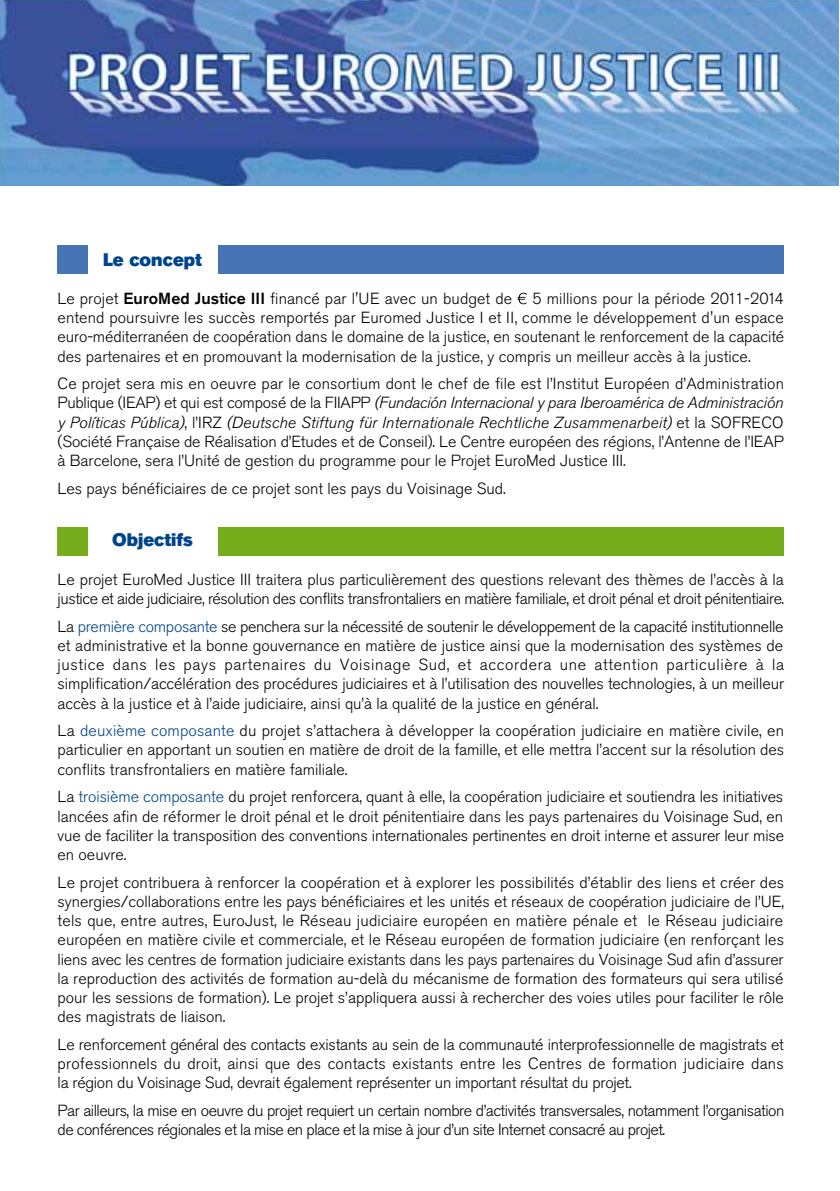
<style>
.page{position:relative;width:840px;height:1191px;background:#fff}
.page>*{position:absolute;margin:0;border:0;box-sizing:border-box;transform-origin:0 0}
.t1{font:18px "Standard Grot BSK Super";color:#004489}
.t2{font:300 16px/19.2px "Standard Grot BSK";color:#000;text-align:justify}
.t3{font:300 16px/19.2px "Standard Grot BSK";letter-spacing:-.025em;color:#000}
.t4{font:300 16px/19.2px "Standard Grot BSK";letter-spacing:-.03em;color:#000}
.s1{font-weight:500}
.s2{color:#fff}
.s3{font-style:italic}
.s4{color:#004489}
</style>
<div class="page">
<img style="left:0;top:0;width:838px;height:185px">
<div style="left:57px;top:245px;width:30px;height:29px;background:#4774b4"></div>
<div style="left:57px;top:527px;width:30px;height:28px;background:#76ad1c"></div>
<div style="left:218px;top:245px;width:565px;height:29px;background:#4774b4"></div>
<div style="left:218px;top:527px;width:565px;height:28px;background:#76ad1c"></div>
<svg style="left:517px;top:293px;width:9px;height:11px"></svg>
<p class="t1" style="left:103px;top:249px;width:100px">Le concept</p>
<p class="t2" style="left:58px;top:289px;width:727px">Le projet <span class="s1">EuroMed Justice III</span> financé par l'UE avec un budget de <span class="s2">¤</span> 5 millions pour la période 2011-2014 entend poursuivre les succès remportés par Euromed Justice I et II, comme le développement d'un espace euro-méditerranéen de coopération dans le domaine de la justice, en soutenant le renforcement de la capacité des partenaires et en promouvant la modernisation de la justice, y compris un meilleur accès à la justice.</p>
<p class="t2" style="left:58px;top:374px;width:727px">Ce projet sera mis en oeuvre par le consortium dont le chef de file est l’Institut Européen d’Administration Publique (IEAP) et qui est composé de la FIIAPP <span class="s3">(Fundación Internacional y para Iberoamérica de Administración y Políticas Pública)</span>, l’IRZ <span class="s3">(Deutsche Stiftung für Internationale Rechtliche Zusammenarbeit)</span> et la SOFRECO (Société Française de Réalisation d’Etudes et de Conseil). Le Centre européen des régions, l’Antenne de l’IEAP à Barcelone, sera l’Unité de gestion du programme pour le Projet EuroMed Justice III.</p>
<p class="t2" style="left:58px;top:479px;width:449px">Les pays bénéficiaires de ce projet sont les pays du Voisinage Sud.</p>
<p class="t1" style="left:112px;top:529px;width:82px">Objectifs</p>
<p class="t3" style="left:58px;top:570px;width:727px">Le projet EuroMed Justice III traitera plus particulièrement des questions relevant des thèmes de l’accès à la justice et aide judiciaire, résolution des conflits transfrontaliers en matière familiale, et droit pénal et droit pénitentiaire.</p>
<p class="t2" style="left:58px;top:617px;width:727px">La <span class="s4">première composante</span> se penchera sur la nécessité de soutenir le développement de la capacité institutionnelle et administrative et la bonne gouvernance en matière de justice ainsi que la modernisation des systèmes de justice dans les pays partenaires du Voisinage Sud, et accordera une attention particulière à la simplification/accélération des procédures judiciaires et à l’utilisation des nouvelles technologies, à un meilleur accès à la justice et à l’aide judiciaire, ainsi qu’à la qualité de la justice en général.</p>
<p class="t2" style="left:58px;top:721px;width:727px">La <span class="s4">deuxième composante</span> du projet s’attachera à développer la coopération judiciaire en matière civile, en particulier en apportant un soutien en matière de droit de la famille, et elle mettra l’accent sur la résolution des conflits transfrontaliers en matière familiale.</p>
<p class="t2" style="left:58px;top:787px;width:727px">La <span class="s4">troisième composante</span> du projet renforcera, quant à elle, la coopération judiciaire et soutiendra les initiatives lancées afin de réformer le droit pénal et le droit pénitentiaire dans les pays partenaires du Voisinage Sud, en vue de faciliter la transposition des conventions internationales pertinentes en droit interne et assurer leur mise en oeuvre.</p>
<p class="t2" style="left:58px;top:873px;width:727px">Le projet contribuera à renforcer la coopération et à explorer les possibilités d’établir des liens et créer des synergies/collaborations entre les pays bénéficiaires et les unités et réseaux de coopération judiciaire de l’UE, tels que, entre autres, EuroJust, le Réseau judiciaire européen en matière pénale et le Réseau judiciaire européen en matière civile et commerciale, et le Réseau européen de formation judiciaire (en renforçant les liens avec les centres de formation judiciaire existants dans les pays partenaires du Voisinage Sud afin d’assurer la reproduction des activités de formation au-delà du mécanisme de formation des formateurs qui sera utilisé pour les sessions de formation). Le projet s’appliquera aussi à rechercher des voies utiles pour faciliter le rôle des magistrats de liaison.</p>
<p class="t2" style="left:58px;top:1035px;width:727px">Le renforcement général des contacts existants au sein de la communauté interprofessionnelle de magistrats et professionnels du droit, ainsi que des contacts existants entre les Centres de formation judiciaire dans la région du Voisinage Sud, devrait également représenter un important résultat du projet.</p>
<p class="t4" style="left:58px;top:1101px;width:728px">Par ailleurs, la mise en oeuvre du projet requiert un certain nombre d’activités transversales, notamment l’organisation de conférences régionales et la mise en place et la mise à jour d’un site Internet consacré au projet.</p>
</div>
